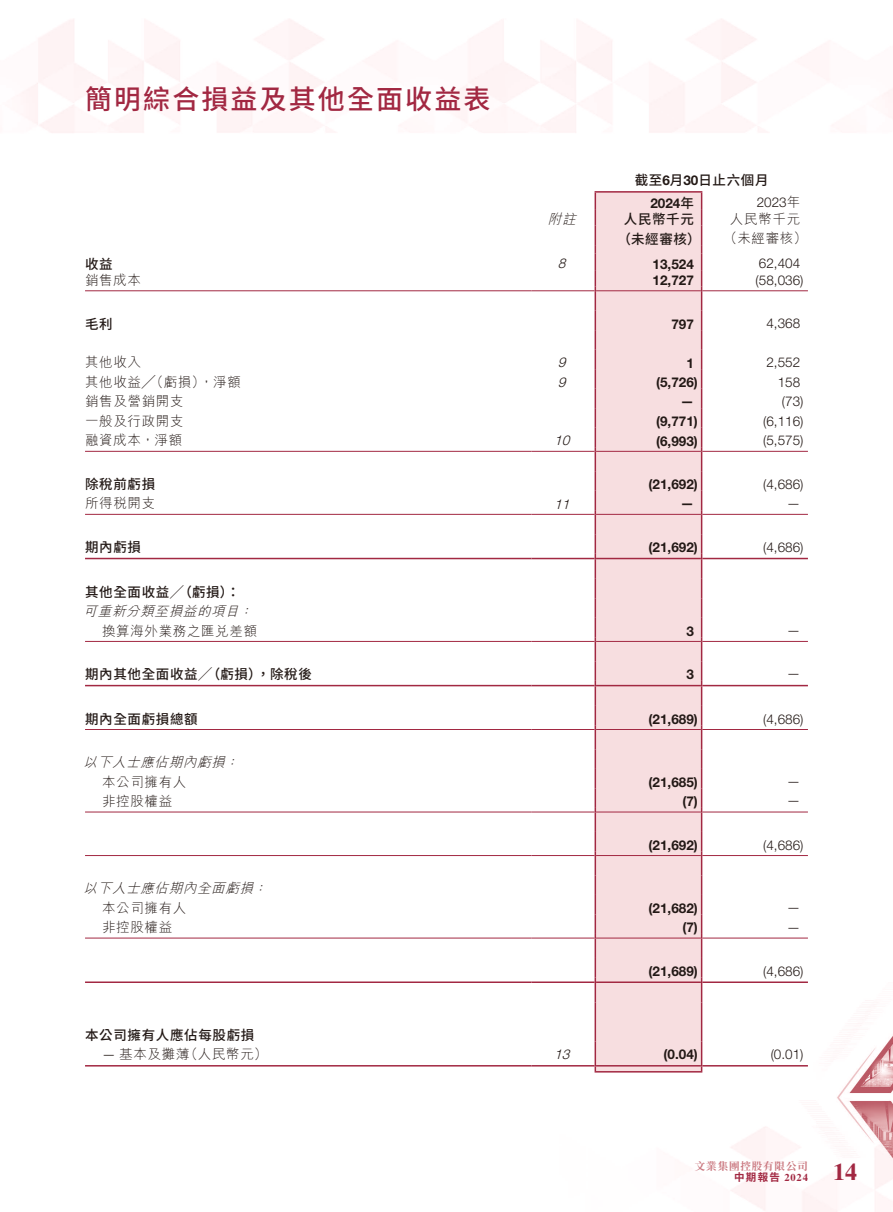
<style>
.page{position:relative;width:893px;height:1212px;background:#fff}
.page>*{position:absolute;margin:0;border:0;box-sizing:border-box;transform-origin:0 0}
.t1{font:500 27px "Source Han Sans TW";letter-spacing:.08em;color:#a22842}
.t2{font:700 24px "Times LT Std";color:#a22842}
.t3{font:700 13.5px "Helvetica Neue LT Std";color:#231916}
.t4{font:300 13.5px "M Hei HK";letter-spacing:.05em;color:#231916}
.t5{font:300 13.5px "Helvetica Neue LT Std";color:#231916}
.t6{font:500 13.5px "Source Han Sans TW";letter-spacing:.05em;color:#231916}
.t7{font:italic 300 13.5px "M Hei HK";color:#231916}
.t8{font:italic 300 13.5px "Helvetica Neue LT Std";color:#231916}
.t9{font:700 10.5px "Source Han Serif TC";letter-spacing:.085em;color:#ca777f}
.t10{font:700 10.5px "Source Han Sans HC";color:#a22842}
.s1{font-family:"Helvetica Neue LT Std";font-weight:700}
.s2{font-family:"M Hei HK"}
.s3{font-family:"Source Han Sans TW";font-weight:500}
.s4{font-family:"Helvetica Neue LT Std"}
.s5{font-family:"Times LT Std"}
</style>
<div class="page">
<img style="left:22px;top:19px;width:871px;height:1193px">
<div style="left:596px;top:193px;width:105px;height:878px;background:#f7dee0"></div>
<hr style="left:595px;top:191px;width:107px;height:2px;background:#a22842">
<hr style="left:595px;top:1071px;width:107px;height:1px;background:#a22842">
<svg style="left:595px;top:193px;width:1px;height:878px"></svg>
<svg style="left:701px;top:193px;width:1px;height:878px"></svg>
<hr style="left:85px;top:290px;width:446px;height:1px;background:#a22842">
<hr style="left:531px;top:290px;width:64px;height:1px;background:#a22842">
<hr style="left:596px;top:290px;width:105px;height:1px;background:#a22842">
<hr style="left:702px;top:290px;width:106px;height:1px;background:#a22842">
<hr style="left:85px;top:451px;width:446px;height:1px;background:#a22842">
<hr style="left:531px;top:451px;width:64px;height:1px;background:#a22842">
<hr style="left:596px;top:451px;width:105px;height:1px;background:#a22842">
<hr style="left:702px;top:451px;width:106px;height:1px;background:#a22842">
<hr style="left:85px;top:514px;width:446px;height:1px;background:#a22842">
<hr style="left:531px;top:514px;width:64px;height:1px;background:#a22842">
<hr style="left:596px;top:514px;width:105px;height:1px;background:#a22842">
<hr style="left:702px;top:514px;width:106px;height:1px;background:#a22842">
<hr style="left:85px;top:558px;width:446px;height:1px;background:#a22842">
<hr style="left:531px;top:558px;width:64px;height:1px;background:#a22842">
<hr style="left:596px;top:558px;width:105px;height:1px;background:#a22842">
<hr style="left:702px;top:558px;width:106px;height:1px;background:#a22842">
<hr style="left:85px;top:641px;width:446px;height:1px;background:#a22842">
<hr style="left:531px;top:641px;width:64px;height:1px;background:#a22842">
<hr style="left:596px;top:641px;width:105px;height:1px;background:#a22842">
<hr style="left:702px;top:641px;width:106px;height:1px;background:#a22842">
<hr style="left:85px;top:685px;width:446px;height:1px;background:#a22842">
<hr style="left:531px;top:685px;width:64px;height:1px;background:#a22842">
<hr style="left:596px;top:685px;width:105px;height:1px;background:#a22842">
<hr style="left:702px;top:685px;width:106px;height:1px;background:#a22842">
<hr style="left:85px;top:729px;width:446px;height:1px;background:#a22842">
<hr style="left:531px;top:729px;width:64px;height:1px;background:#a22842">
<hr style="left:596px;top:729px;width:105px;height:1px;background:#a22842">
<hr style="left:702px;top:729px;width:106px;height:1px;background:#a22842">
<hr style="left:85px;top:812px;width:446px;height:1px;background:#a22842">
<hr style="left:531px;top:812px;width:64px;height:1px;background:#a22842">
<hr style="left:596px;top:812px;width:105px;height:1px;background:#a22842">
<hr style="left:702px;top:812px;width:106px;height:1px;background:#a22842">
<hr style="left:85px;top:855px;width:446px;height:1px;background:#a22842">
<hr style="left:531px;top:855px;width:64px;height:1px;background:#a22842">
<hr style="left:596px;top:855px;width:105px;height:1px;background:#a22842">
<hr style="left:702px;top:855px;width:106px;height:1px;background:#a22842">
<hr style="left:85px;top:938px;width:446px;height:1px;background:#a22842">
<hr style="left:531px;top:938px;width:64px;height:1px;background:#a22842">
<hr style="left:596px;top:938px;width:105px;height:1px;background:#a22842">
<hr style="left:702px;top:938px;width:106px;height:1px;background:#a22842">
<hr style="left:85px;top:981px;width:446px;height:2px;background:#a22842">
<hr style="left:531px;top:981px;width:64px;height:2px;background:#a22842">
<hr style="left:596px;top:981px;width:105px;height:2px;background:#a22842">
<hr style="left:702px;top:981px;width:106px;height:2px;background:#a22842">
<hr style="left:85px;top:1065px;width:446px;height:1px;background:#a22842">
<hr style="left:531px;top:1065px;width:64px;height:1px;background:#a22842">
<hr style="left:596px;top:1065px;width:105px;height:1px;background:#a22842">
<hr style="left:702px;top:1065px;width:106px;height:1px;background:#a22842">
<h1 class="t1" style="left:85px;top:84px;width:407px">簡明綜合損益及其他全面收益表</h1>
<p class="t6" style="left:635px;top:172px;width:135px">截至月<span class="s1">6 30</span>日止六個月</p>
<p class="t5" style="left:757px;top:194px;width:45px">2023<span class="s2">年</span></p>
<p class="t3" style="left:650px;top:194px;width:45px">2024<span class="s3">年</span></p>
<p class="t7" style="left:548px;top:212px;width:33px">附註</p>
<p class="t6" style="left:624px;top:211px;width:72px">人民幣千元</p>
<p class="t4" style="left:730px;top:212px;width:72px">人民幣千元</p>
<p class="t6" style="left:618px;top:231px;width:85px">（未經審核）</p>
<p class="t4" style="left:724px;top:232px;width:85px">（未經審核(</p>
<p class="t6" style="left:85px;top:256px;width:29px">收益</p>
<p class="t8" style="left:558px;top:255px;width:13px">8</p>
<p class="t3" style="left:653px;top:255px;width:43px">13,524</p>
<p class="t5" style="left:759px;top:255px;width:43px">62,404</p>
<p class="t4" style="left:85px;top:273px;width:58px">銷售成本</p>
<p class="t3" style="left:653px;top:272px;width:43px">12,727</p>
<p class="t5" style="left:756px;top:272px;width:49px">)58,036(</p>
<p class="t6" style="left:85px;top:316px;width:29px">毛利</p>
<p class="t3" style="left:671px;top:315px;width:24px">797</p>
<p class="t5" style="left:766px;top:315px;width:35px">4,368</p>
<p class="t4" style="left:85px;top:356px;width:58px">其他收入</p>
<p class="t8" style="left:558px;top:354px;width:13px">9</p>
<p class="t3" style="left:686px;top:354px;width:9px">1</p>
<p class="t5" style="left:766px;top:354px;width:35px">2,552</p>
<p class="t4" style="left:85px;top:375px;width:121px">其他收益╱（虧損）</p>
<p class="t4" style="left:200px;top:375px;width:43px">，淨額</p>
<p class="t8" style="left:558px;top:374px;width:13px">9</p>
<p class="t3" style="left:656px;top:374px;width:43px">)5,726(</p>
<p class="t5" style="left:778px;top:374px;width:24px">158</p>
<p class="t4" style="left:85px;top:395px;width:100px">銷售及營銷開支</p>
<p class="t3" style="left:680px;top:393px;width:15px">—</p>
<p class="t5" style="left:782px;top:393px;width:23px">)73(</p>
<p class="t4" style="left:85px;top:414px;width:100px">一般及行政開支</p>
<p class="t3" style="left:656px;top:413px;width:43px">)9,771(</p>
<p class="t5" style="left:763px;top:413px;width:42px">)6,116(</p>
<p class="t4" style="left:85px;top:434px;width:99px">融資成本，淨額</p>
<p class="t8" style="left:554px;top:432px;width:21px">10</p>
<p class="t3" style="left:656px;top:432px;width:43px">)6,993(</p>
<p class="t5" style="left:763px;top:432px;width:42px">)5,575(</p>
<p class="t6" style="left:85px;top:476px;width:72px">除稅前虧損</p>
<p class="t3" style="left:649px;top:476px;width:51px">)21,692(</p>
<p class="t5" style="left:763px;top:476px;width:42px">)4,686(</p>
<p class="t4" style="left:85px;top:497px;width:72px">所得稅開支</p>
<p class="t8" style="left:554px;top:495px;width:21px">11</p>
<p class="t3" style="left:680px;top:495px;width:15px">—</p>
<p class="t5" style="left:787px;top:495px;width:15px">—</p>
<p class="t6" style="left:85px;top:539px;width:58px">期內虧損</p>
<p class="t6" style="left:85px;top:584px;width:156px">其他全面收益╱（虧損：(</p>
<p class="t3" style="left:649px;top:539px;width:51px">)21,692(</p>
<p class="t5" style="left:763px;top:539px;width:42px">)4,686(</p>
<p class="t7" style="left:84px;top:604px;width:160px">可重新分類至損益的項目</p>
<p class="t7" style="left:239px;top:604px;width:19px">：</p>
<p class="t4" style="left:102px;top:624px;width:157px">換算海外業務之匯兌差額</p>
<p class="t3" style="left:686px;top:622px;width:9px">3</p>
<p class="t5" style="left:787px;top:622px;width:15px">—</p>
<p class="t6" style="left:85px;top:667px;width:178px">期內其他全面收益╱（虧損）</p>
<p class="t6" style="left:256px;top:667px;width:57px">，除稅後</p>
<p class="t3" style="left:686px;top:666px;width:9px">3</p>
<p class="t5" style="left:787px;top:665px;width:15px">—</p>
<p class="t6" style="left:85px;top:711px;width:114px">期內全面虧損總額</p>
<p class="t3" style="left:649px;top:710px;width:51px">)21,689(</p>
<p class="t5" style="left:763px;top:710px;width:42px">)4,686(</p>
<p class="t7" style="left:84px;top:755px;width:146px">以下人士應佔期內虧損</p>
<p class="t7" style="left:225px;top:755px;width:19px">：</p>
<p class="t4" style="left:102px;top:775px;width:86px">本公司擁有人</p>
<p class="t3" style="left:649px;top:773px;width:51px">)21,685(</p>
<p class="t5" style="left:787px;top:773px;width:15px">—</p>
<p class="t4" style="left:102px;top:794px;width:72px">非控股權益</p>
<p class="t3" style="left:682px;top:793px;width:17px">(7)</p>
<p class="t5" style="left:787px;top:792px;width:15px">—</p>
<p class="t3" style="left:649px;top:836px;width:51px">)21,692(</p>
<p class="t5" style="left:763px;top:837px;width:42px">)4,686(</p>
<p class="t7" style="left:84px;top:881px;width:175px">以下人士應佔期內全面虧損</p>
<p class="t7" style="left:253px;top:881px;width:19px">：</p>
<p class="t4" style="left:102px;top:901px;width:86px">本公司擁有人</p>
<p class="t3" style="left:649px;top:900px;width:51px">)21,682(</p>
<p class="t5" style="left:787px;top:899px;width:15px">—</p>
<p class="t4" style="left:102px;top:920px;width:72px">非控股權益</p>
<p class="t3" style="left:682px;top:919px;width:17px">(7)</p>
<p class="t5" style="left:787px;top:918px;width:15px">—</p>
<p class="t3" style="left:649px;top:963px;width:51px">)21,689(</p>
<p class="t5" style="left:763px;top:963px;width:42px">)4,686(</p>
<p class="t6" style="left:85px;top:1027px;width:171px">本公司擁有人應佔每股虧損</p>
<p class="t4" style="left:184px;top:1047px;width:85px">（人民幣元(</p>
<p class="t4" style="left:102px;top:1047px;width:89px"><span class="s4">—</span> 基本及攤薄</p>
<p class="t8" style="left:554px;top:1046px;width:21px">13</p>
<p class="t3" style="left:664px;top:1046px;width:36px">)0.04(</p>
<p class="t5" style="left:771px;top:1046px;width:34px">)0.01(</p>
<p class="t9" style="left:695px;top:1160px;width:115px">文業集團控股有限公司</p>
<p class="t10" style="left:734px;top:1172px;width:75px">中期報告 <span class="s5">2024</span></p>
<h2 class="t2" style="left:833px;top:1157px;width:25px">14</h2>
</div>
